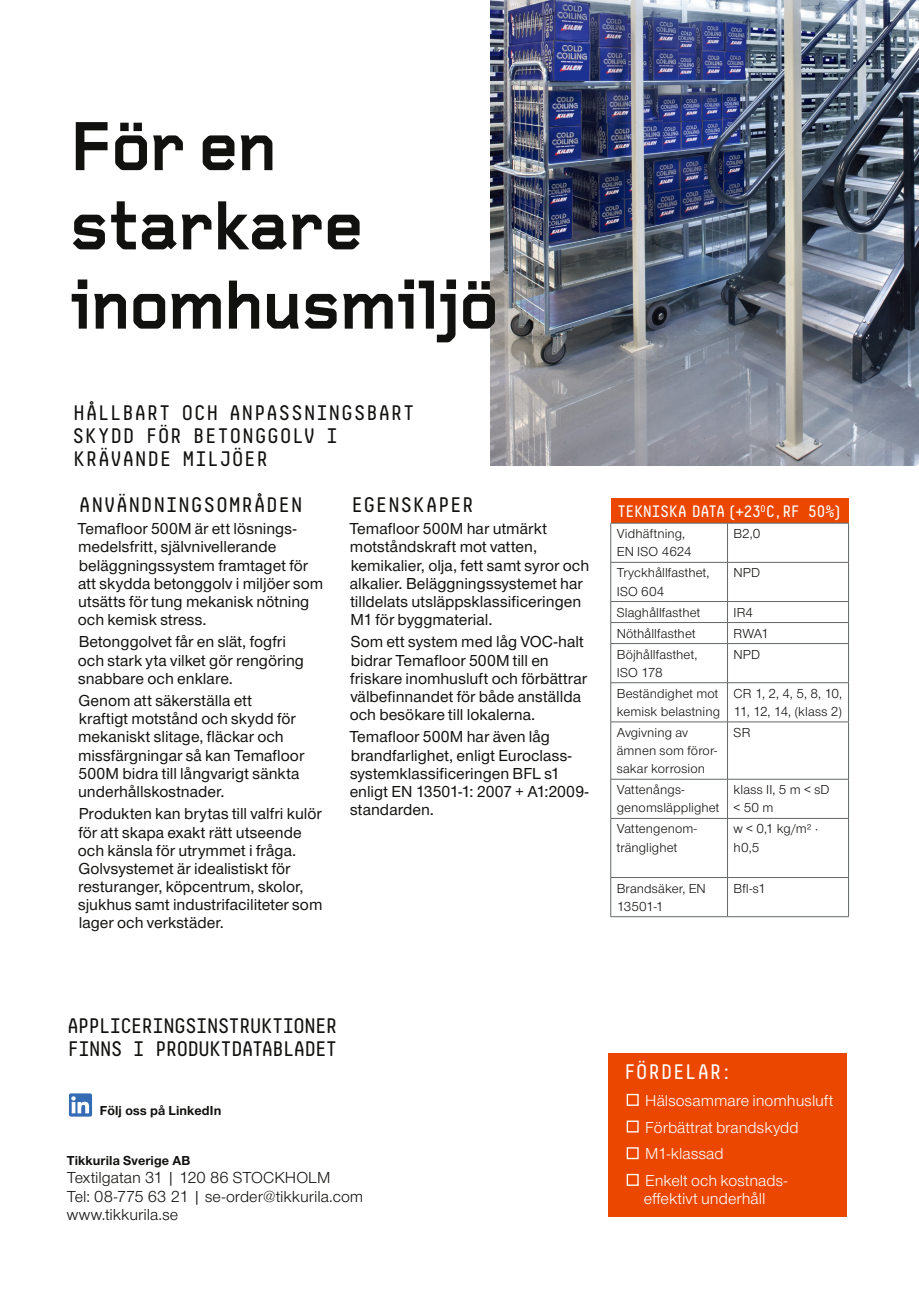
<style>
.page{position:relative;width:919px;height:1289px;background:#fff}
.page>*{position:absolute;margin:0;border:0;box-sizing:border-box;transform-origin:0 0}
.Header_X-Large{font:700 72px/79.2px "Foundry Gridnik";letter-spacing:-.005em;color:#11110f}
.Header_X-Large-2{font:21px/23.1px "Decima Mono Pro";letter-spacing:-.02em;color:#11110f}
.Header_X-Large-3{font:21px/23.1px "Decima Mono Pro";letter-spacing:-.085em;color:#11110f}
.Header_X-Large-4{font:21px "Decima Mono Pro";letter-spacing:-.015em;color:#fff}
.Header_X-Large-5{font:500 16.5px/18.1px "Nimbus Sans Novus";color:#11110f}
.Header_X-Large-6{font:16.5px/18.1px "Nimbus San Nov";color:#fff}
.t1{font:16.5px "Nimbus San Nov";color:#11110f}
.t2{font:16.5px "Decima Mono Pro";letter-spacing:-.085em;color:#fff}
.t3{font:13.5px/18.1px "Nimbus San Nov";letter-spacing:.01em;color:#11110f}
.t4{font:700 13.5px "Nimbus San Nov";letter-spacing:.01em;color:#11110f}
</style>
<div class="page">
<img style="left:490px;top:0;width:428px;height:466px">
<img style="left:69px;top:1093px;width:23px;height:23px">
<div style="left:608px;top:1053px;width:238px;height:163px;background:#ec4700"></div>
<div style="left:626px;top:1093px;width:12px;height:12px;border:1px solid #fff"></div>
<div style="left:626px;top:1120px;width:12px;height:12px;border:1px solid #fff"></div>
<div style="left:626px;top:1147px;width:12px;height:12px;border:1px solid #fff"></div>
<div style="left:626px;top:1173px;width:12px;height:12px;border:1px solid #fff"></div>
<div style="left:610px;top:499px;width:238px;height:24px;background:#ec4700"></div>
<hr style="left:610px;top:523px;width:117px;height:1px;background:#636768">
<hr style="left:610px;top:523px;width:1px;height:39px;background:#636768">
<hr style="left:727px;top:523px;width:121px;height:1px;background:#636768">
<hr style="left:727px;top:523px;width:1px;height:39px;background:#636768">
<hr style="left:848px;top:523px;width:1px;height:39px;background:#636768">
<hr style="left:610px;top:562px;width:117px;height:1px;background:#636768">
<hr style="left:610px;top:562px;width:1px;height:39px;background:#636768">
<hr style="left:727px;top:562px;width:121px;height:1px;background:#636768">
<hr style="left:727px;top:562px;width:1px;height:39px;background:#636768">
<hr style="left:848px;top:562px;width:1px;height:39px;background:#636768">
<hr style="left:610px;top:601px;width:117px;height:1px;background:#636768">
<hr style="left:727px;top:601px;width:121px;height:1px;background:#636768">
<hr style="left:610px;top:622px;width:117px;height:1px;background:#636768">
<svg style="left:610px;top:601px;width:1px;height:42px"></svg>
<hr style="left:727px;top:622px;width:121px;height:1px;background:#636768">
<svg style="left:727px;top:601px;width:1px;height:42px"></svg>
<svg style="left:848px;top:601px;width:1px;height:42px"></svg>
<hr style="left:610px;top:643px;width:117px;height:1px;background:#636768">
<hr style="left:610px;top:643px;width:1px;height:39px;background:#636768">
<hr style="left:727px;top:643px;width:121px;height:1px;background:#636768">
<hr style="left:727px;top:643px;width:1px;height:39px;background:#636768">
<hr style="left:848px;top:643px;width:1px;height:39px;background:#636768">
<hr style="left:610px;top:682px;width:117px;height:1px;background:#636768">
<hr style="left:610px;top:683px;width:1px;height:38px;background:#636768">
<hr style="left:727px;top:682px;width:121px;height:1px;background:#636768">
<hr style="left:727px;top:683px;width:1px;height:38px;background:#636768">
<hr style="left:848px;top:683px;width:1px;height:38px;background:#636768">
<hr style="left:610px;top:721px;width:117px;height:1px;background:#636768">
<hr style="left:610px;top:722px;width:1px;height:57px;background:#636768">
<hr style="left:727px;top:721px;width:121px;height:1px;background:#636768">
<hr style="left:727px;top:722px;width:1px;height:57px;background:#636768">
<hr style="left:848px;top:722px;width:1px;height:57px;background:#636768">
<hr style="left:610px;top:779px;width:117px;height:1px;background:#636768">
<hr style="left:610px;top:779px;width:1px;height:39px;background:#636768">
<hr style="left:727px;top:779px;width:121px;height:1px;background:#636768">
<hr style="left:727px;top:779px;width:1px;height:39px;background:#636768">
<hr style="left:848px;top:779px;width:1px;height:39px;background:#636768">
<hr style="left:610px;top:818px;width:117px;height:1px;background:#636768">
<hr style="left:610px;top:818px;width:1px;height:59px;background:#636768">
<hr style="left:727px;top:818px;width:121px;height:1px;background:#636768">
<hr style="left:727px;top:818px;width:1px;height:59px;background:#636768">
<hr style="left:848px;top:818px;width:1px;height:59px;background:#636768">
<hr style="left:610px;top:877px;width:117px;height:1px;background:#636768">
<hr style="left:610px;top:877px;width:1px;height:39px;background:#636768">
<hr style="left:727px;top:877px;width:121px;height:1px;background:#636768">
<hr style="left:727px;top:877px;width:1px;height:39px;background:#636768">
<hr style="left:848px;top:877px;width:1px;height:39px;background:#636768">
<hr style="left:610px;top:916px;width:117px;height:1px;background:#636768">
<hr style="left:727px;top:916px;width:121px;height:1px;background:#636768">
<p class="Header_X-Large" style="left:70px;top:109px;width:430px">För en starkare inomhusmiljö</p>
<p class="Header_X-Large-2" style="left:72px;top:401px;width:344px">HÅLLBART OCH ANPASSNINGSBART<br>SKYDD FÖR BETONGGOLV I<br>KRÄVANDE MILJÖER</p>
<p class="Header_X-Large-2" style="left:79px;top:493px;width:226px">ANVÄNDNINGSOMRÅDEN</p>
<p class="Header_X-Large-5" style="left:77px;top:519px;width:247px">Temafloor 500M är ett lösnings&shy;medelsfritt, självnivellerande beläggningssystem framtaget för att skydda betonggolv i miljöer som utsätts för tung mekanisk nötning och kemisk stress.</p>
<p class="Header_X-Large-5" style="left:78px;top:632px;width:228px">Betonggolvet får en slät, fogfri och stark yta vilket gör rengöring snabbare och enklare.</p>
<p class="Header_X-Large-5" style="left:78px;top:691px;width:228px">Genom att säkerställa ett kraftigt motstånd och skydd för mekaniskt slitage, fläckar och missfärgningar så kan Temafloor<br>500M bidra till långvarigt sänkta underhållskostnader.</p>
<p class="Header_X-Large-5" style="left:78px;top:804px;width:246px">Produkten kan brytas till valfri kulör för att skapa exakt rätt utseende och känsla för utrymmet i fråga.<br>Golvsystemet är idealistiskt för resturanger, köpcentrum, skolor, sjukhus samt industrifaciliteter som lager och verkstäder.</p>
<p class="Header_X-Large-2" style="left:351px;top:493px;width:125px">EGENSKAPER</p>
<p class="Header_X-Large-5" style="left:349px;top:519px;width:241px">Temafloor 500M har utmärkt motståndskraft mot vatten, kemikalier, olja, fett samt syror och alkalier. Beläggningssystemet har tilldelats utsläppsklassificeringen<br>M1 för byggmaterial.</p>
<p class="Header_X-Large-5" style="left:349px;top:632px;width:239px">Som ett system med låg VOC-halt bidrar Temafloor 500M till en friskare inomhusluft och förbättrar välbefinnandet för både anställda och besökare till lokalerna.</p>
<p class="Header_X-Large-5" style="left:349px;top:727px;width:241px">Temafloor 500M har även låg brandfarlighet, enligt Euroclass&shy;systemklassificeringen BFL s1 enligt EN 13501-1: 2007 + A1:2009- standarden.</p>
<p class="t2" style="left:616px;top:502px;width:227px">TEKNISKA DATA (+23<sup>O</sup>C, RF 50%)</p>
<p class="t3" style="left:616px;top:524px;width:76px">Vidhäftning,<br>EN ISO 4624</p>
<p class="t3" style="left:733px;top:524px;width:28px">B2,0</p>
<p class="t3" style="left:616px;top:563px;width:94px">Tryckhållfasthet,<br>ISO 604</p>
<p class="t3" style="left:733px;top:563px;width:28px">NPD</p>
<p class="t3" style="left:616px;top:602px;width:85px">Slaghållfasthet</p>
<p class="t3" style="left:733px;top:602px;width:21px">IR4</p>
<p class="t3" style="left:616px;top:623px;width:80px">Nöthållfasthet</p>
<p class="t3" style="left:733px;top:623px;width:37px">RWA1</p>
<p class="t3" style="left:616px;top:644px;width:82px">Böjhållfasthet,<br>ISO 178</p>
<p class="t3" style="left:733px;top:644px;width:28px">NPD</p>
<p class="t3" style="left:616px;top:683px;width:105px">Beständighet mot kemisk belastning</p>
<p class="t3" style="left:733px;top:683px;width:110px">CR 1, 2, 4, 5, 8, 10,<br>11, 12, 14, (klass 2)</p>
<p class="t3" style="left:616px;top:722px;width:102px">Avgivning av ämnen som föror&shy;sakar korrosion</p>
<p class="t3" style="left:733px;top:722px;width:19px">SR</p>
<p class="t3" style="left:616px;top:780px;width:104px">Vattenångs&shy;genomsläpplighet</p>
<p class="t3" style="left:733px;top:780px;width:98px">klass II, 5 m &lt; sD &lt; 50 m</p>
<p class="t3" style="left:616px;top:819px;width:82px">Vattengenom&shy;tränglighet</p>
<p class="t3" style="left:733px;top:819px;width:86px">w &lt; 0,1 kg/m² ∙ h0,5</p>
<p class="t3" style="left:616px;top:878px;width:91px">Brandsäker, EN<br>13501-1</p>
<p class="t3" style="left:733px;top:878px;width:34px">Bfl-s1</p>
<p class="Header_X-Large-3" style="left:67px;top:1013px;width:273px">APPLICERINGSINSTRUKTIONER<br>FINNS I PRODUKTDATABLADET</p>
<p class="t4" style="left:100px;top:1100px;width:123px">Följ oss på LinkedIn</p>
<p class="t4" style="left:67px;top:1151px;width:125px">Tikkurila Sverige AB</p>
<p class="t1" style="left:67px;top:1166px;width:265px">Textilgatan 31 | 120 86 STOCKHOLM</p>
<p class="t1" style="left:67px;top:1185px;width:298px">Tel: 08-775 63 21 | se-order@tikkurila.com</p>
<p class="t1" style="left:67px;top:1203px;width:113px">www.tikkurila.se</p>
<p class="Header_X-Large-4" style="left:623px;top:1060px;width:111px">FÖRDELAR:</p>
<p class="Header_X-Large-6" style="left:645px;top:1090px;width:190px">Hälsosammare inomhusluft</p>
<p class="Header_X-Large-6" style="left:645px;top:1117px;width:155px">Förbättrat brandskydd</p>
<p class="Header_X-Large-6" style="left:645px;top:1143px;width:80px">M1-klassad</p>
<p class="Header_X-Large-6" style="left:643px;top:1170px;width:145px">Enkelt och kostnads&shy;effektivt underhåll</p>
</div>
